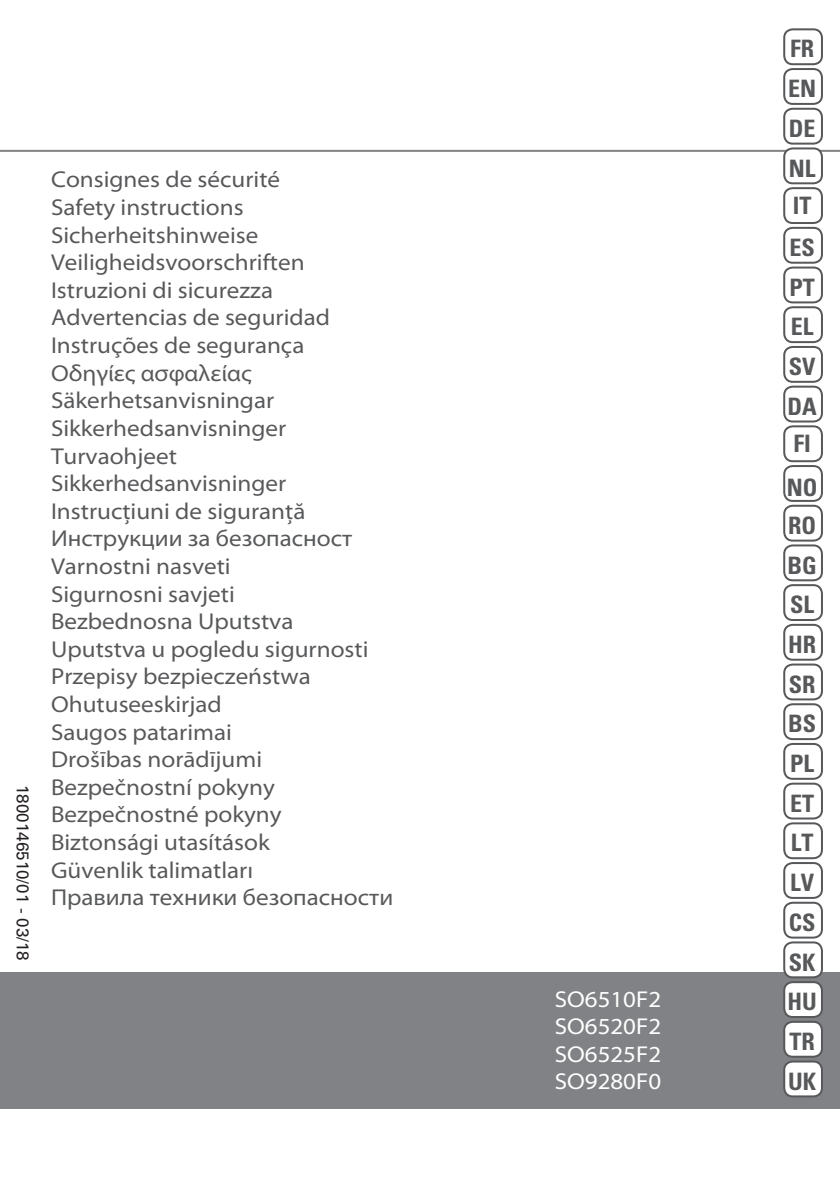
<style>
.page{position:relative;width:840px;height:1191px;background:#fff}
.page>*{position:absolute;margin:0;border:0;box-sizing:border-box;transform-origin:0 0}
.t1{font:700 condensed 24px/39.6px "Univers";color:#57585a}
.t2{font:semi-expanded 23px/27.6px "Myriad Pro";color:#57585a}
.t3{font:semi-expanded 23px/27.6px "Myriad Pro";color:#fff;text-align:justify}
.t4{font:17px "Univers";color:#231f20}
</style>
<div class="page">
<div style="left:0;top:972px;width:839px;height:136px;background:#808285"></div>
<hr style="left:0;top:150px;width:839px;height:2px;background:#808285">
<div style="left:782px;top:28px;width:40px;height:37px;border:2px solid #57585a;border-radius:9px"></div>
<div style="left:782px;top:68px;width:40px;height:37px;border:2px solid #57585a;border-radius:9px"></div>
<div style="left:782px;top:108px;width:40px;height:37px;border:2px solid #57585a;border-radius:9px"></div>
<div style="left:783px;top:148px;width:38px;height:35px;background:#fff;border-radius:9px"></div>
<div style="left:782px;top:147px;width:40px;height:37px;border:2px solid #57585a;border-radius:9px"></div>
<div style="left:782px;top:187px;width:40px;height:37px;border:2px solid #57585a;border-radius:9px"></div>
<div style="left:782px;top:227px;width:40px;height:37px;border:2px solid #57585a;border-radius:9px"></div>
<div style="left:782px;top:266px;width:40px;height:37px;border:2px solid #57585a;border-radius:9px"></div>
<div style="left:782px;top:306px;width:40px;height:37px;border:2px solid #57585a;border-radius:9px"></div>
<div style="left:782px;top:346px;width:40px;height:37px;border:2px solid #57585a;border-radius:9px"></div>
<div style="left:782px;top:386px;width:40px;height:36px;border:2px solid #57585a;border-radius:9px"></div>
<div style="left:782px;top:425px;width:40px;height:37px;border:2px solid #57585a;border-radius:9px"></div>
<div style="left:782px;top:465px;width:40px;height:37px;border:2px solid #57585a;border-radius:9px"></div>
<div style="left:782px;top:505px;width:40px;height:36px;border:2px solid #57585a;border-radius:9px"></div>
<div style="left:782px;top:544px;width:40px;height:37px;border:2px solid #57585a;border-radius:9px"></div>
<div style="left:782px;top:584px;width:40px;height:37px;border:2px solid #57585a;border-radius:9px"></div>
<div style="left:782px;top:624px;width:40px;height:36px;border:2px solid #57585a;border-radius:9px"></div>
<div style="left:782px;top:663px;width:40px;height:37px;border:2px solid #57585a;border-radius:9px"></div>
<div style="left:782px;top:703px;width:40px;height:37px;border:2px solid #57585a;border-radius:9px"></div>
<div style="left:782px;top:743px;width:40px;height:37px;border:2px solid #57585a;border-radius:9px"></div>
<div style="left:782px;top:782px;width:40px;height:37px;border:2px solid #57585a;border-radius:9px"></div>
<div style="left:782px;top:822px;width:40px;height:37px;border:2px solid #57585a;border-radius:9px"></div>
<div style="left:782px;top:862px;width:40px;height:37px;border:2px solid #57585a;border-radius:9px"></div>
<div style="left:782px;top:901px;width:40px;height:37px;border:2px solid #57585a;border-radius:9px"></div>
<div style="left:783px;top:942px;width:38px;height:35px;background:#fff;border-radius:9px"></div>
<div style="left:782px;top:941px;width:40px;height:37px;border:2px solid #57585a;border-radius:9px"></div>
<div style="left:783px;top:982px;width:38px;height:35px;background:#fff;border-radius:9px"></div>
<div style="left:782px;top:981px;width:40px;height:37px;border:2px solid #57585a;border-radius:9px"></div>
<div style="left:783px;top:1021px;width:38px;height:35px;background:#fff;border-radius:9px"></div>
<div style="left:782px;top:1020px;width:40px;height:37px;border:2px solid #57585a;border-radius:9px"></div>
<div style="left:783px;top:1061px;width:38px;height:35px;background:#fff;border-radius:9px"></div>
<div style="left:782px;top:1060px;width:40px;height:37px;border:2px solid #57585a;border-radius:9px"></div>
<p class="t4" style="left:33px;top:785px;width:177px;rotate:90deg">1800146510/01 - 03/18</p>
<p class="t2" style="left:51px;top:166px;width:343px">Consignes de sécurité<br>Safety instructions<br>Sicherheitshinweise<br>Veiligheidsvoorschriften<br>Istruzioni di sicurezza<br>Advertencias de seguridad<br>Instruções de segurança<br>Οδηγίες ασφαλείας<br>Säkerhetsanvisningar<br>Sikkerhedsanvisninger<br>Turvaohjeet<br>Sikkerhedsanvisninger<br>Instrucţiuni de siguranţă<br>Инструкции за безопасност<br>Varnostni nasveti<br>Sigurnosni savjeti<br>Bezbednosna Uputstva<br>Uputstva u pogledu sigurnosti<br>Przepisy bezpieczeństwa<br>Ohutuseeskirjad<br>Saugos patarimai<br>Drošības norādījumi<br>Bezpečnostní pokyny<br>Bezpečnostné pokyny<br>Biztonsági utasítások<br>Güvenlik talimatları<br>Правила техники безопасности</p>
<p class="t3" style="left:554px;top:985px;width:108px">SO6510F2<br>SO6520F2<br>SO6525F2<br>SO9280F0</p>
<p class="t1" style="left:787px;top:29px;width:30px;text-align:justify">FR EN DE NL IT</p>
<p class="t1" style="left:787px;top:228px;width:31px">ES<br>PT<br>EL<br>SV<br>DA<br>FI</p>
<p class="t1" style="left:786px;top:468px;width:32px">NO<br>RO<br>BG<br>SL<br>HR<br>SR<br>BS<br>PL<br>ET<br>LT<br>LV<br>CS<br>SK<br>HU<br>TR<br>UK</p>
</div>
